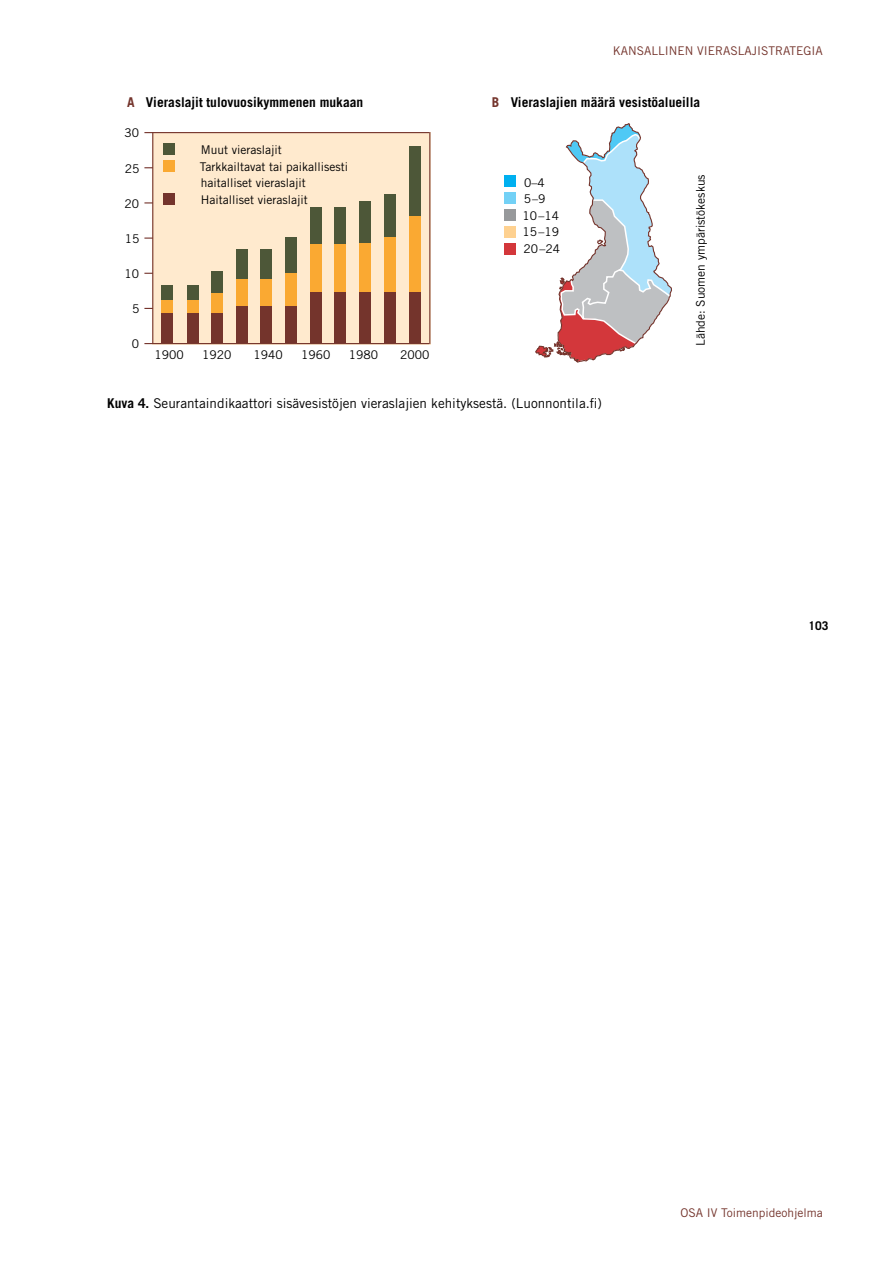
<style>
.page{position:relative;width:893px;height:1263px;background:#fff}
.page>*{position:absolute;margin:0;border:0;box-sizing:border-box;transform-origin:0 0}
.leipis_Trade_G{font:13.5px "Trade Gothic";color:#000}
.Tavoite{font:700 13.5px "Trade Gothic";color:#000}
.leipis_Trade_G-2{font:12px "Trade Gothic";color:#000}
.t1{font:12px "Trade Gothic";color:#74342c}
.kuvaaja{font:12px "Trade Gothic";color:#000}
.t2{font:700 12px "Trade Gothic";color:#000}
.s1{color:#74342c}
.s2{font-weight:700}
</style>
<div class="page">
<div style="left:152px;top:132px;width:278px;height:212px;background:#ffeace"></div>
<hr style="left:144px;top:132px;width:285px;height:1px;background:#74342c">
<hr style="left:144px;top:343px;width:285px;height:1px;background:#74342c">
<hr style="left:429px;top:132px;width:1px;height:212px;background:#74342c">
<hr style="left:152px;top:132px;width:1px;height:211px;background:#74342c">
<div style="left:162px;top:298px;width:11px;height:18px;background:#faa932"></div>
<div style="left:162px;top:286px;width:11px;height:14px;background:#4d5738"></div>
<div style="left:162px;top:314px;width:11px;height:29px;background:#74342c"></div>
<div style="left:187px;top:297px;width:11px;height:19px;background:#faa932"></div>
<div style="left:187px;top:285px;width:11px;height:15px;background:#4d5738"></div>
<div style="left:187px;top:314px;width:11px;height:29px;background:#74342c"></div>
<div style="left:211px;top:290px;width:12px;height:27px;background:#faa932"></div>
<div style="left:211px;top:271px;width:12px;height:22px;background:#4d5738"></div>
<div style="left:211px;top:314px;width:12px;height:29px;background:#74342c"></div>
<div style="left:236px;top:275px;width:11px;height:34px;background:#faa932"></div>
<div style="left:236px;top:249px;width:11px;height:29px;background:#4d5738"></div>
<div style="left:236px;top:306px;width:11px;height:37px;background:#74342c"></div>
<div style="left:261px;top:275px;width:11px;height:35px;background:#faa932"></div>
<div style="left:261px;top:249px;width:11px;height:29px;background:#4d5738"></div>
<div style="left:261px;top:306px;width:11px;height:37px;background:#74342c"></div>
<div style="left:285px;top:269px;width:12px;height:42px;background:#faa932"></div>
<div style="left:285px;top:237px;width:12px;height:35px;background:#4d5738"></div>
<div style="left:285px;top:306px;width:12px;height:37px;background:#74342c"></div>
<div style="left:310px;top:241px;width:11px;height:55px;background:#faa932"></div>
<div style="left:310px;top:207px;width:11px;height:37px;background:#4d5738"></div>
<div style="left:310px;top:292px;width:11px;height:51px;background:#74342c"></div>
<div style="left:334px;top:242px;width:11px;height:53px;background:#faa932"></div>
<div style="left:334px;top:207px;width:11px;height:37px;background:#4d5738"></div>
<div style="left:334px;top:292px;width:11px;height:51px;background:#74342c"></div>
<div style="left:359px;top:240px;width:11px;height:56px;background:#faa932"></div>
<div style="left:359px;top:201px;width:11px;height:42px;background:#4d5738"></div>
<div style="left:359px;top:292px;width:11px;height:51px;background:#74342c"></div>
<div style="left:384px;top:233px;width:11px;height:62px;background:#faa932"></div>
<div style="left:384px;top:194px;width:11px;height:43px;background:#4d5738"></div>
<div style="left:384px;top:292px;width:11px;height:51px;background:#74342c"></div>
<div style="left:409px;top:212px;width:11px;height:84px;background:#faa932"></div>
<div style="left:409px;top:147px;width:11px;height:69px;background:#4d5738"></div>
<div style="left:409px;top:292px;width:11px;height:51px;background:#74342c"></div>
<svg style="left:535px;top:123px;width:137px;height:240px"></svg>
<div style="left:164px;top:144px;width:11px;height:11px;background:#4d5738"></div>
<div style="left:164px;top:160px;width:11px;height:11px;background:#faa932"></div>
<div style="left:164px;top:193px;width:11px;height:11px;background:#74342c"></div>
<div style="left:505px;top:175px;width:11px;height:12px;background:#00b0f0"></div>
<div style="left:505px;top:192px;width:11px;height:12px;background:#73d1f6"></div>
<div style="left:505px;top:209px;width:11px;height:12px;background:#97999b"></div>
<div style="left:505px;top:226px;width:11px;height:12px;background:#fed190"></div>
<div style="left:505px;top:243px;width:11px;height:12px;background:#d3373b"></div>
<p class="t1" style="left:613px;top:44px;width:211px">KANSALLINEN VIERASLAJISTRATEGIA</p>
<p class="Tavoite" style="left:127px;top:94px;width:238px"><span class="s1">A</span> Vieraslajit tulovuosikymmenen mukaan</p>
<p class="Tavoite" style="left:492px;top:94px;width:210px"><span class="s1">B</span> Vieraslajien määrä vesistöalueilla</p>
<p class="kuvaaja" style="left:124px;top:126px;width:16px">30</p>
<p class="kuvaaja" style="left:125px;top:161px;width:16px">25</p>
<p class="kuvaaja" style="left:124px;top:196px;width:16px">20</p>
<p class="kuvaaja" style="left:125px;top:231px;width:16px">15</p>
<p class="kuvaaja" style="left:124px;top:266px;width:16px">10</p>
<p class="kuvaaja" style="left:132px;top:301px;width:9px">5</p>
<p class="kuvaaja" style="left:132px;top:337px;width:9px">0</p>
<p class="leipis_Trade_G-2" style="left:201px;top:142px;width:82px">Muut vieraslajit</p>
<p class="leipis_Trade_G-2" style="left:200px;top:159px;width:150px">Tarkkailtavat tai paikallisesti</p>
<p class="leipis_Trade_G-2" style="left:201px;top:175px;width:106px">haitalliset vieraslajit</p>
<p class="leipis_Trade_G-2" style="left:201px;top:192px;width:108px">Haitalliset vieraslajit</p>
<p class="kuvaaja" style="left:155px;top:348px;width:31px">1900</p>
<p class="kuvaaja" style="left:202px;top:348px;width:31px">1920</p>
<p class="kuvaaja" style="left:254px;top:348px;width:31px">1940</p>
<p class="kuvaaja" style="left:301px;top:348px;width:31px">1960</p>
<p class="kuvaaja" style="left:349px;top:348px;width:31px">1980</p>
<p class="kuvaaja" style="left:400px;top:348px;width:31px">2000</p>
<p class="leipis_Trade_G-2" style="left:524px;top:175px;width:22px">0–4</p>
<p class="leipis_Trade_G-2" style="left:524px;top:192px;width:23px">5–9</p>
<p class="leipis_Trade_G-2" style="left:522px;top:208px;width:38px">10–14</p>
<p class="leipis_Trade_G-2" style="left:522px;top:225px;width:38px">15–19</p>
<p class="leipis_Trade_G-2" style="left:524px;top:241px;width:38px">20–24</p>
<p class="leipis_Trade_G" style="left:107px;top:395px;width:496px"><span class="s2">Kuva 4.</span> Seurantaindikaattori sisävesistöjen vieraslajien kehityksestä. (Luonnontila.fi)</p>
<p class="leipis_Trade_G-2" style="left:693px;top:346px;width:173px;rotate:-90deg">Lähde: Suomen ympäristökeskus</p>
<p class="t2" style="left:808px;top:618px;width:22px">103</p>
<p class="t1" style="left:681px;top:1205px;width:144px">OSA IV Toimenpideohjelma</p>
</div>
